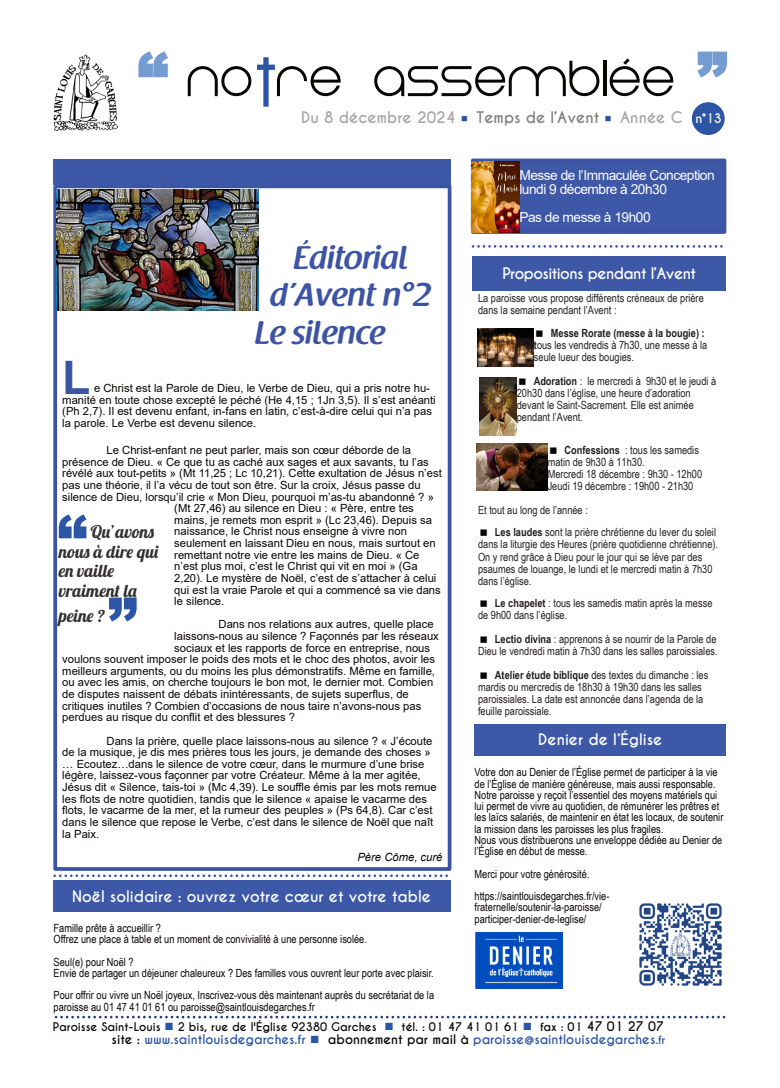
<style>
.page{position:relative;width:780px;height:1088px;background:#fff}
.page>*{position:absolute;margin:0;border:0;box-sizing:border-box;transform-origin:0 0}
.t1{font:700 46.12px "Arial";color:#3d54a4}
.t2{font:600 32.5px "Raspoutine";color:#3d54a4}
.t3{font:17.5px/19.4px "Lobster 1.4";color:#343231}
.t4{font:700 15px "Caviar Dreams";color:#fff}
.t5{font:700 15px "Caviar Dreams";color:#a8a5a4}
.t6{font:700 15px "Caviar Dreams";letter-spacing:-.035em;color:#fff}
.t7{font:13.75px/14.2px "Arial";letter-spacing:-.035em;color:#fff}
.t8{font:700 12.5px "Caviar Dreams";color:#2c55a5}
.t9{font:700 12.5px "Caviar Dreams";color:#080704}
.t10{font:11.25px/11.6px "Arial";color:#080704}
.t11{font:11.25px/12px "Arial Narrow";color:#231f20}
.t12{font:11.25px/11.2px "Arial Narrow";color:#080704}
.t13{font:700 11.25px "Caviar Dreams";color:#080704}
.t14{font:italic 11.25px "Arial";color:#080704}
.s1{font-family:"Myanmar Text";font-weight:400;font-size:12.5px;color:#2c55a5}
.s2{color:#838180}
.s3{font-size:12.5px;color:#fff}
.s4{font-weight:700}
.s5{font-size:11.25px}
.s6{color:#080704}
</style>
<div class="page">
<div style="left:53px;top:184px;width:398px;height:687px;border:4px solid #3d54a4"></div>
<svg style="left:138px;top:51px;width:30px;height:27px"></svg>
<svg style="left:188px;top:66px;width:63px;height:30px"></svg>
<svg style="left:257px;top:57px;width:84px;height:50px"></svg>
<svg style="left:374px;top:61px;width:225px;height:35px"></svg>
<hr style="left:603px;top:61px;width:3px;height:35px;background:#080704">
<svg style="left:609px;top:58px;width:64px;height:38px"></svg>
<svg style="left:697px;top:51px;width:30px;height:27px"></svg>
<div style="left:692px;top:102px;width:32px;height:33px;background:#2c55a5;border-radius:50%"></div>
<img style="left:53px;top:54px;width:65px;height:76px">
<div style="left:53px;top:159px;width:398px;height:26px;background:#3c58a6"></div>
<svg style="left:55px;top:874px;width:393px;height:3px"></svg>
<div style="left:473px;top:256px;width:253px;height:34px;background:#3c58a6"></div>
<img style="left:477px;top:329px;width:57px;height:37px">
<img style="left:479px;top:377px;width:38px;height:58px">
<img style="left:476px;top:444px;width:72px;height:47px">
<svg style="left:109px;top:597px;width:28px;height:24px"></svg>
<svg style="left:59px;top:514px;width:27px;height:24px"></svg>
<img style="left:639px;top:903px;width:83px;height:83px">
<div style="left:474px;top:724px;width:252px;height:31px;background:#3c58a6"></div>
<img style="left:475px;top:932px;width:87px;height:56px">
<div style="left:471px;top:159px;width:255px;height:75px;background:#3c58a6;border:4px solid #3d54a4"></div>
<img style="left:472px;top:161px;width:47px;height:72px">
<div style="left:53px;top:880px;width:398px;height:31px;background:#3c58a6"></div>
<svg style="left:473px;top:245px;width:250px;height:3px"></svg>
<img style="left:57px;top:189px;width:201px;height:121px">
<svg style="left:54px;top:1016px;width:670px;height:3px"></svg>
<h3 class="t5" style="left:301px;top:111px;width:422px">Du 8 décembre 2024 <span class="s1">◼</span> <span class="s2">Temps de l’Avent</span> <span class="s1">◼</span> Année C <span class="s3">n°13</span></h3>
<h2 class="t2" style="left:293px;top:245px;width:116px">Éditorial</h2>
<h2 class="t2" style="left:270px;top:282px;width:162px">d’Avent n°2</h2>
<h2 class="t2" style="left:255px;top:320px;width:132px">Le silence</h2>
<h1 class="t1" style="left:62px;top:360px;width:30px">L</h1>
<p class="t10" style="left:62px;top:383px;width:375px;text-indent:32px">e Christ est la Parole de Dieu, le Verbe de Dieu, qui a pris notre hu&shy;manité en toute chose excepté le péché (He 4,15 ; 1Jn 3,5). Il s’est anéanti (Ph 2,7). Il est devenu enfant, in-fans en latin, c’est-à-dire celui qui n’a pas la parole. Le Verbe est devenu silence.</p>
<p class="t10" style="left:107px;top:445px;width:306px">Le Christ-enfant ne peut parler, mais son cœur déborde de la</p>
<p class="t10" style="left:62px;top:457px;width:368px">présence de Dieu. « Ce que tu as caché aux sages et aux savants, tu l’as</p>
<p class="t10" style="left:62px;top:469px;width:381px">révélé aux tout-petits » (Mt 11,25 ; Lc 10,21). Cette exultation de Jésus n’est</p>
<p class="t10" style="left:62px;top:480px;width:360px">pas une théorie, il l’a vécu de tout son être. Sur la croix, Jésus passe du</p>
<p class="t10" style="left:62px;top:492px;width:373px">silence de Dieu, lorsqu’il crie « Mon Dieu, pourquoi m’as-tu abandonné ? »</p>
<p class="t10" style="left:174px;top:503px;width:241px">(Mt 27,46) au silence en Dieu : « Père, entre tes</p>
<p class="t10" style="left:174px;top:515px;width:259px">mains, je remets mon esprit » (Lc 23,46). Depuis sa</p>
<p class="t10" style="left:174px;top:527px;width:234px">naissance, le Christ nous enseigne à vivre non</p>
<p class="t10" style="left:174px;top:538px;width:263px">seulement en laissant Dieu en nous, mais surtout en</p>
<p class="t10" style="left:174px;top:550px;width:247px">remettant notre vie entre les mains de Dieu. « Ce</p>
<p class="t10" style="left:174px;top:561px;width:245px">n’est plus moi, c’est le Christ qui vit en moi » (Ga</p>
<p class="t10" style="left:174px;top:573px;width:264px">2,20). Le mystère de Noël, c’est de s’attacher à celui</p>
<p class="t10" style="left:174px;top:585px;width:268px">qui est la vraie Parole et qui a commencé sa vie dans</p>
<p class="t10" style="left:174px;top:596px;width:52px">le silence.</p>
<p class="t10" style="left:219px;top:620px;width:217px">Dans nos relations aux autres, quelle place</p>
<p class="t10" style="left:174px;top:631px;width:266px">laissons-nous au silence ? Façonnés par les réseaux</p>
<p class="t10" style="left:174px;top:643px;width:257px">sociaux et les rapports de force en entreprise, nous</p>
<p class="t10" style="left:62px;top:654px;width:374px">voulons souvent imposer le poids des mots et le choc des photos, avoir les</p>
<p class="t10" style="left:62px;top:666px;width:374px">meilleurs arguments, ou du moins les plus démonstratifs. Même en famille,</p>
<p class="t10" style="left:62px;top:678px;width:372px">ou avec les amis, on cherche toujours le bon mot, le dernier mot. Combien</p>
<p class="t10" style="left:62px;top:689px;width:348px">de disputes naissent de débats inintéressants, de sujets superflus, de</p>
<p class="t10" style="left:62px;top:701px;width:360px">critiques inutiles ? Combien d’occasions de nous taire n’avons-nous pas</p>
<p class="t10" style="left:62px;top:712px;width:234px">perdues au risque du conflit et des blessures ?</p>
<p class="t10" style="left:62px;top:736px;width:376px;text-indent:44px">Dans la prière, quelle place laissons-nous au silence ? « J’écoute de la musique, je dis mes prières tous les jours, je demande des choses » … Ecoutez…dans le silence de votre cœur, dans le murmure d’une brise légère, laissez-vous façonner par votre Créateur. Même à la mer agitée, Jésus dit « Silence, tais-toi » (Mc 4,39). Le souffle émis par les mots remue les flots de notre quotidien, tandis que le silence « apaise le vacarme des flots, le vacarme de la mer, et la rumeur des peuples » (Ps 64,8). Car c’est dans le silence que repose le Verbe, c’est dans le silence de Noël que naît la Paix.</p>
<p class="t14" style="left:357px;top:852px;width:87px">Père Côme, curé</p>
<h3 class="t3" style="left:59px;top:525px;width:102px;text-indent:32px">Qu’avons nous à dire qui en vaille vraiment la</h3>
<h3 class="t3" style="left:59px;top:608px;width:48px">peine ?</h3>
<h3 class="t4" style="left:72px;top:890px;width:360px">Noël solidaire : ouvrez votre cœur et votre table</h3>
<p class="t12" style="left:54px;top:923px;width:315px">Famille prête à accueillir ?<br>Offrez une place à table et un moment de convivialité à une personne isolée.</p>
<p class="t12" style="left:54px;top:957px;width:382px">Seul(e) pour Noël ?<br>Envie de partager un déjeuner chaleureux ? Des familles vous ouvrent leur porte avec plaisir.</p>
<p class="t12" style="left:54px;top:991px;width:382px">Pour offrir ou vivre un Noël joyeux, Inscrivez-vous dès maintenant auprès du secrétariat de la paroisse au 01 47 41 01 61 ou paroisse@saintlouisdegarches.fr</p>
<p class="t7" style="left:519px;top:169px;width:197px">Messe de l’Immaculée Conception lundi 9 décembre à 20h30</p>
<p class="t7" style="left:519px;top:212px;width:133px">Pas de messe à 19h00</p>
<h3 class="t6" style="left:502px;top:268px;width:195px">Propositions pendant l’Avent</h3>
<p class="t11" style="left:478px;top:293px;width:227px">La paroisse vous propose différents créneaux de prière dans la semaine pendant l’Avent :</p>
<p class="t11" style="left:534px;top:328px;width:175px;text-indent:17px"><span class="s4">Messe Rorate (messe à la bougie) : t</span>ous les vendredis à 7h30, une messe à la seule lueur des bougies.</p>
<p class="t11" style="left:517px;top:376px;width:201px;text-indent:17px"><span class="s4">Adoration</span> : le mercredi à 9h30 et le jeudi à 20h30 dans l’église, une heure d’adoration devant le Saint-Sacrement. Elle est animée pendant l’Avent.</p>
<p class="t11" style="left:548px;top:445px;width:156px;text-indent:17px"><span class="s4">Confessions</span> : tous les samedis matin de 9h30 à 11h30.<br>Mercredi 18 décembre : 9h30 - 12h00<br>Jeudi 19 décembre : 19h00 - 21h30</p>
<p class="t11" style="left:495px;top:500px;width:223px;line-height:22.5px;text-indent:-17px">Et tout au long de l’année :<br><span class="s4">Les laudes</span> sont la prière chrétienne du lever du soleil</p>
<p class="t11" style="left:478px;top:539px;width:242px">dans la liturgie des Heures (prière quotidienne chrétienne).<br>On y rend grâce à Dieu pour le jour qui se lève par des psaumes de louange, le lundi et le mercredi matin à 7h30 dans l’église.</p>
<p class="t11" style="left:478px;top:598px;width:236px;text-indent:17px"><span class="s4">Le chapelet</span> : tous les samedis matin après la messe de 9h00 dans l’église.</p>
<p class="t11" style="left:478px;top:634px;width:241px;text-align:right"><span class="s4">Lectio divina</span> : apprenons à se nourrir de la Parole de<br>Dieu le vendredi matin à 7h30 dans les salles paroissiales.</p>
<p class="t11" style="left:478px;top:670px;width:232px;text-indent:17px"><span class="s4">Atelier étude biblique</span> des textes du dimanche : les mardis ou mercredis de 18h30 à 19h30 dans les salles paroissiales. La date est annoncée dans l’agenda de la feuille paroissiale.</p>
<h3 class="t4" style="left:538px;top:734px;width:126px">Denier de l’Église</h3>
<p class="t12" style="left:474px;top:768px;width:250px">Votre don au Denier de l’Église permet de participer à la vie de l’Église de manière généreuse, mais aussi responsable.<br>Notre paroisse y reçoit l’essentiel des moyens matériels qui lui permet de vivre au quotidien, de rémunérer les prêtres et les laïcs salariés, de maintenir en état les locaux, de soutenir la mission dans les paroisses les plus fragiles.<br>Nous vous distribuerons une enveloppe dédiée au Denier de l’Église en début de messe.</p>
<p class="t12" style="left:474px;top:863px;width:136px;line-height:22.5px">Merci pour votre générosité. https://saintlouisdegarches.fr/vie-</p>
<p class="t12" style="left:474px;top:903px;width:129px">fraternelle/soutenir-la-paroisse/ participer-denier-de-leglise/</p>
<p class="t13" style="left:53px;top:1022px;width:109px">Paroisse Saint-Louis</p>
<p class="t13" style="left:178px;top:1022px;width:200px">2 bis, rue de l'Église 92380 Garches</p>
<p class="t13" style="left:401px;top:1022px;width:119px">tél. : 01 47 41 01 61</p>
<p class="t9" style="left:540px;top:1021px;width:125px"><span class="s5">fax : 01</span> 47 01 27 07</p>
<p class="t8" style="left:112px;top:1034px;width:195px"><span class="s6">site :</span> www.saintlouisdegarches.fr</p>
<p class="t8" style="left:328px;top:1034px;width:339px"><span class="s6">abonnement par mail à</span> paroisse@saintlouisdegarches<span class="s5">.fr</span></p>
</div>
